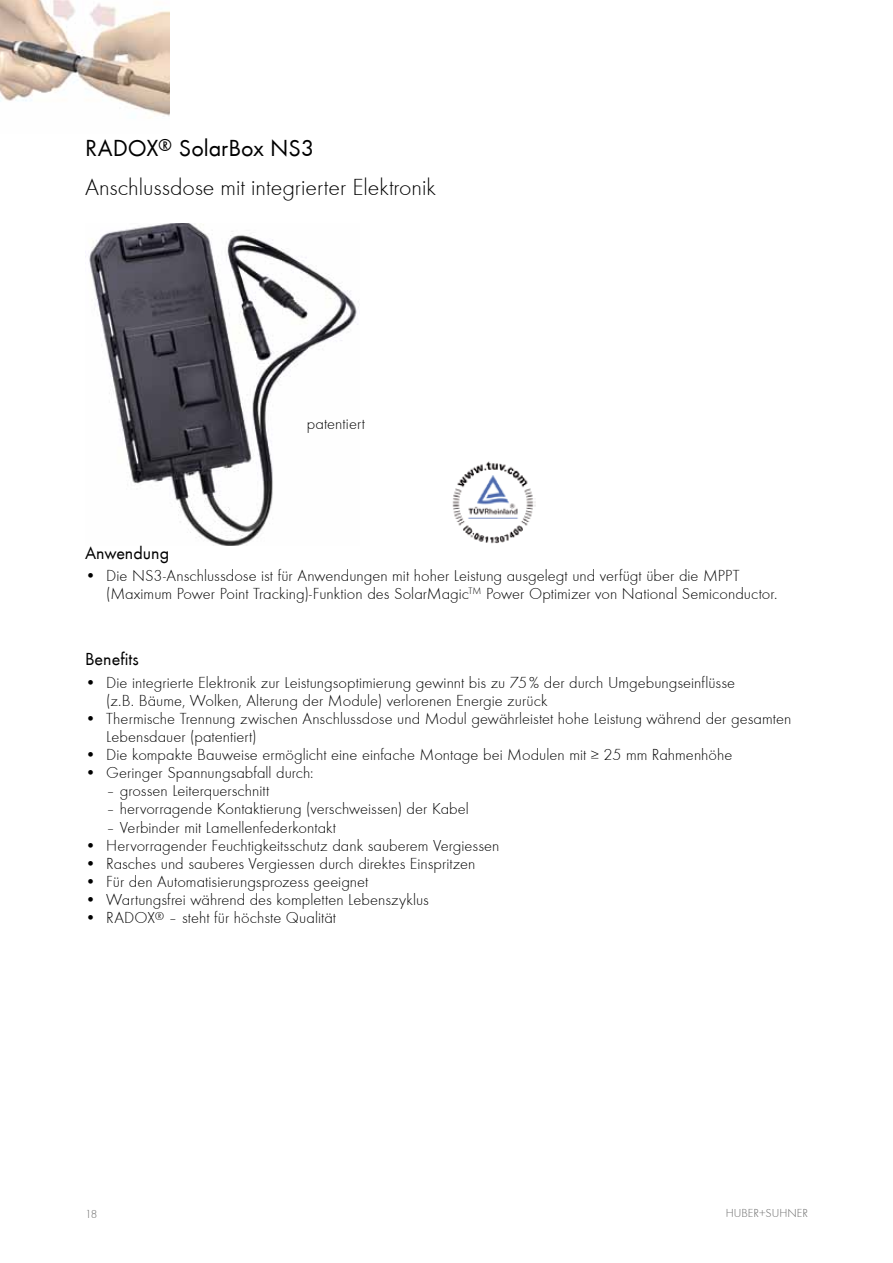
<style>
.page{position:relative;width:893px;height:1263px;background:#fff}
.page>*{position:absolute;margin:0;border:0;box-sizing:border-box;transform-origin:0 0}
.t1{font:300 24px "Futura T";color:#000}
.t2{font:24px "Futura T Boo";color:#000}
.t3{font:18px "Futura T Boo";color:#000}
.t4{font:300 16.5px/18px "Futura T";letter-spacing:.005em;color:#000}
.t5{font:300 12px "Futura T";color:#636363}
</style>
<div class="page">
<img style="left:85px;top:223px;width:274px;height:323px">
<img style="left:0;top:0;width:169px;height:118px">
<img style="left:452px;top:461px;width:84px;height:83px">
<h1 class="t2" style="left:85px;top:134px;width:231px">RADOX<sup>®</sup> SolarBox NS3</h1>
<h1 class="t1" style="left:85px;top:174px;width:353px">Anschlussdose mit integrierter Elektronik</h1>
<p class="t4" style="left:307px;top:414px;width:60px">patentiert</p>
<p class="t3" style="left:85px;top:543px;width:86px">Anwendung</p>
<p class="t4" style="left:106px;top:567px;width:673px;text-indent:-21px">• Die NS3-Anschlussdose ist für Anwendungen mit hoher Leistung ausgelegt und verfügt über die MPPT (Maximum Power Point Tracking)-Funktion des SolarMagic<sup>TM</sup> Power Optimizer von National Semiconductor.</p>
<p class="t3" style="left:85px;top:649px;width:55px">Benefits</p>
<p class="t4" style="left:106px;top:673px;width:630px;text-indent:-21px">• Die integrierte Elektronik zur Leistungsoptimierung gewinnt bis zu 75% der durch Umgebungseinflüsse (z.B. Bäume, Wolken, Alterung der Module) verlorenen Energie zurück</p>
<p class="t4" style="left:106px;top:709px;width:686px;text-indent:-21px">• Thermische Trennung zwischen Anschlussdose und Modul gewährleistet hohe Leistung während der gesamten<br>Lebensdauer (patentiert)</p>
<p class="t4" style="left:85px;top:745px;width:649px">• Die kompakte Bauweise ermöglicht eine einfache Montage bei Modulen mit ≥ 25 mm Rahmenhöhe</p>
<p class="t4" style="left:85px;top:763px;width:230px">• Geringer Spannungsabfall durch:</p>
<p class="t4" style="left:106px;top:781px;width:165px">– grossen Leiterquerschnitt</p>
<p class="t4" style="left:106px;top:799px;width:364px">– hervorragende Kontaktierung (verschweissen) der Kabel</p>
<p class="t4" style="left:106px;top:819px;width:231px">– Verbinder mit Lamellenfederkontakt</p>
<p class="t4" style="left:85px;top:837px;width:416px">• Hervorragender Feuchtigkeitsschutz dank sauberem Vergiessen</p>
<p class="t4" style="left:85px;top:855px;width:392px">• Rasches und sauberes Vergiessen durch direktes Einspritzen</p>
<p class="t4" style="left:85px;top:873px;width:285px">• Für den Automatisierungsprozess geeignet</p>
<p class="t4" style="left:85px;top:891px;width:345px">• Wartungsfrei während des kompletten Lebenszyklus</p>
<p class="t4" style="left:85px;top:909px;width:253px">• RADOX<sup>®</sup> – steht für höchste Qualität</p>
<p class="t5" style="left:85px;top:1207px;width:14px">18</p>
<p class="t5" style="left:726px;top:1206px;width:84px">HUBER+SUHNER</p>
</div>
